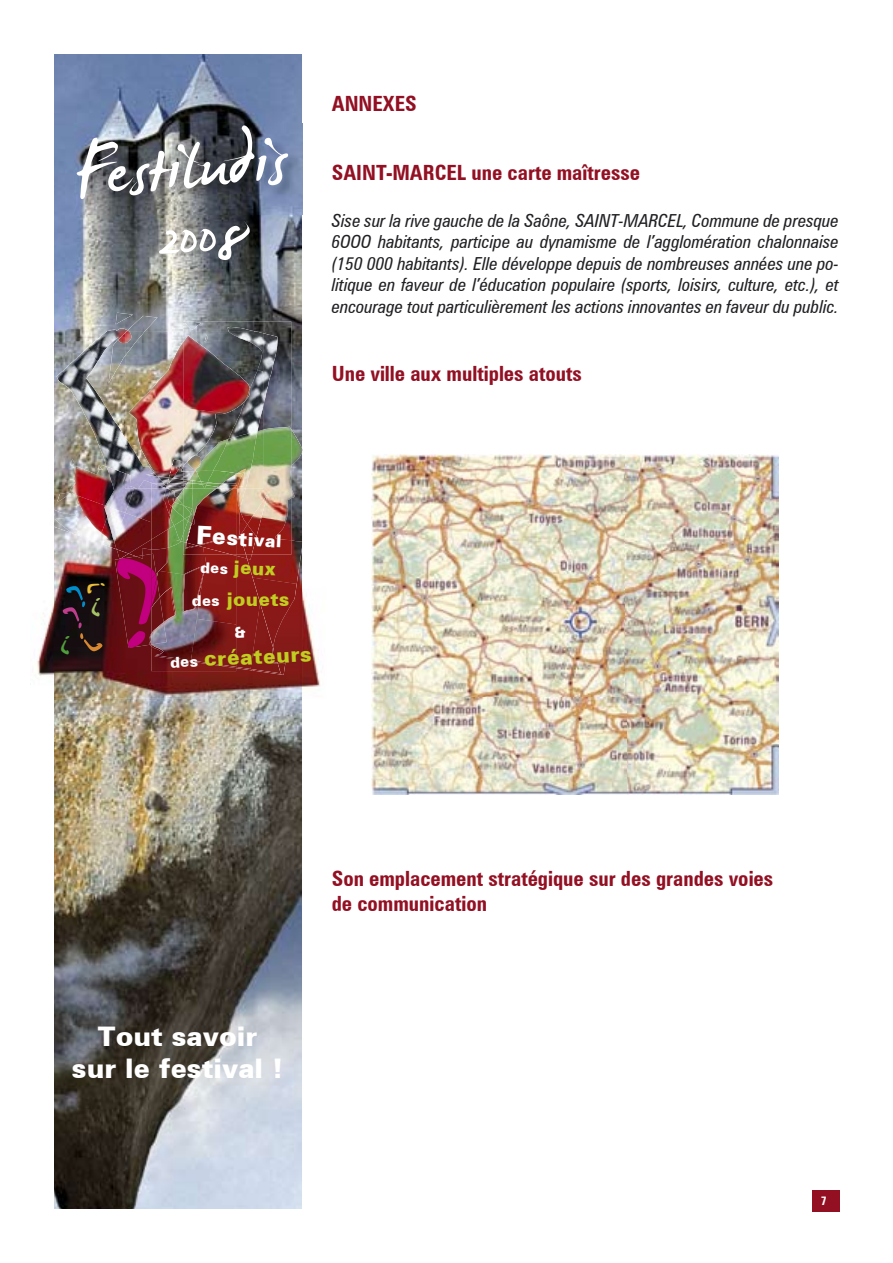
<style>
.page{position:relative;width:893px;height:1263px;background:#fff}
.page>*{position:absolute;margin:0;border:0;box-sizing:border-box;transform-origin:0 0}
.t1{font:112.65px "James Fajardo";color:#fff}
.t2{font:90px "James Fajardo";color:#fff}
.t3{font:900 27px/32.4px "Zurich BT";color:#fff;text-align:center}
.t4{font:700 condensed 21px/25.2px "Zurich BT";color:#931023}
.t5{font:900 21px "Zurich BT";color:#c1cd21}
.t6{font:900 18.75px "Zurich BT";letter-spacing:.025em;color:#c1cd21}
.t7{font:italic condensed 18px/21.6px "Zurich BT";color:#212125;text-align:justify}
.t8{font:900 17.55px "Zurich BT";color:#fff}
.t9{font:700 condensed 12px "Zurich BT";color:#fff}
.s1{font-size:25.65px}
.s2{font-size:22.95px}
.s3{font-size:21px}
.s4{font-size:20.25px}
.s5{font-size:18.15px}
.s6{font-size:15px;color:#fff}
</style>
<div class="page">
<div style="left:812px;top:1191px;width:28px;height:21px;background:#931023"></div>
<img style="left:372px;top:454px;width:406px;height:340px">
<img style="left:54px;top:54px;width:248px;height:1155px">
<img style="left:183px;top:321px;width:108px;height:109px">
<img style="left:56px;top:344px;width:69px;height:101px">
<img style="left:86px;top:328px;width:42px;height:61px">
<img style="left:30px;top:598px;width:24px;height:87px">
<img style="left:302px;top:586px;width:18px;height:104px">
<img style="left:54px;top:445px;width:61px;height:203px">
<img style="left:253px;top:584px;width:49px;height:115px">
<img style="left:54px;top:648px;width:199px;height:51px">
<svg style="left:70px;top:459px;width:4px;height:6px"></svg>
<img style="left:54px;top:490px;width:44px;height:53px">
<img style="left:61px;top:465px;width:38px;height:43px">
<img style="left:236px;top:496px;width:1px;height:29px">
<img style="left:291px;top:445px;width:11px;height:80px">
<img style="left:206px;top:525px;width:96px;height:59px">
<img style="left:238px;top:577px;width:59px;height:98px">
<img style="left:150px;top:610px;width:95px;height:58px">
<img style="left:263px;top:445px;width:28px;height:69px">
<img style="left:268px;top:514px;width:23px;height:41px">
<svg style="left:246px;top:555px;width:6px;height:4px"></svg>
<img style="left:237px;top:489px;width:31px;height:66px">
<img style="left:99px;top:445px;width:26px;height:114px">
<img style="left:104px;top:513px;width:9px;height:35px">
<img style="left:113px;top:513px;width:38px;height:41px">
<img style="left:104px;top:466px;width:21px;height:47px">
<img style="left:125px;top:489px;width:26px;height:35px">
<img style="left:125px;top:332px;width:80px;height:105px">
<img style="left:247px;top:374px;width:16px;height:56px">
<img style="left:205px;top:332px;width:58px;height:42px">
<img style="left:247px;top:430px;width:16px;height:15px">
<img style="left:247px;top:431px;width:11px;height:14px">
<svg style="left:125px;top:437px;width:4px;height:8px"></svg>
<img style="left:164px;top:480px;width:19px;height:4px">
<img style="left:255px;top:445px;width:8px;height:44px">
<img style="left:206px;top:445px;width:49px;height:44px">
<img style="left:125px;top:445px;width:39px;height:39px">
<img style="left:125px;top:473px;width:29px;height:16px">
<img style="left:109px;top:339px;width:16px;height:45px">
<img style="left:125px;top:338px;width:19px;height:18px">
<svg style="left:118px;top:332px;width:14px;height:11px"></svg>
<img style="left:129px;top:342px;width:54px;height:103px">
<img style="left:183px;top:338px;width:67px;height:78px">
<img style="left:183px;top:407px;width:64px;height:38px">
<svg style="left:245px;top:389px;width:5px;height:12px"></svg>
<img style="left:140px;top:445px;width:66px;height:35px">
<img style="left:169px;top:459px;width:14px;height:19px">
<img style="left:188px;top:455px;width:56px;height:31px">
<img style="left:189px;top:471px;width:4px;height:11px">
<img style="left:193px;top:471px;width:52px;height:16px">
<svg style="left:145px;top:472px;width:12px;height:4px"></svg>
<svg style="left:98px;top:465px;width:5px;height:5px"></svg>
<img style="left:169px;top:489px;width:14px;height:89px">
<img style="left:151px;top:489px;width:23px;height:50px">
<img style="left:163px;top:489px;width:3px;height:25px">
<img style="left:168px;top:517px;width:6px;height:12px">
<img style="left:177px;top:484px;width:6px;height:5px">
<svg style="left:183px;top:479px;width:6px;height:11px"></svg>
<img style="left:151px;top:484px;width:15px;height:5px">
<svg style="left:166px;top:478px;width:11px;height:39px"></svg>
<img style="left:184px;top:567px;width:20px;height:44px">
<img style="left:185px;top:566px;width:20px;height:42px">
<img style="left:169px;top:615px;width:6px;height:7px">
<img style="left:169px;top:587px;width:7px;height:28px">
<img style="left:151px;top:668px;width:85px;height:3px">
<img style="left:151px;top:644px;width:85px;height:24px">
<img style="left:186px;top:517px;width:11px;height:31px">
<img style="left:187px;top:489px;width:49px;height:56px">
<img style="left:197px;top:489px;width:20px;height:17px">
<img style="left:195px;top:484px;width:23px;height:5px">
<svg style="left:218px;top:484px;width:20px;height:12px"></svg>
<img style="left:74px;top:123px;width:229px;height:91px">
<svg style="left:115px;top:529px;width:54px;height:119px;background:#721e25"></svg>
<svg style="left:158px;top:228px;width:58px;height:26px;background:#979795"></svg>
<svg style="left:61px;top:578px;width:44px;height:76px;background:#140c0f"></svg>
<svg style="left:235px;top:626px;width:10px;height:12px"></svg>
<h1 class="t1" style="left:73px;top:117px;width:212px;rotate:-4deg">Festiludis</h1>
<h2 class="t2" style="left:216px;top:194px;width:37px">8</h2>
<p class="t4" style="left:332px;top:91px;width:86px">ANNEXES</p>
<p class="t4" style="left:332px;top:160px;width:310px">SAINT-MARCEL une carte maîtresse</p>
<p class="t7" style="left:332px;top:209px;width:509px">Sise sur la rive gauche de la Saône, SAINT-MARCEL, Commune de presque 6OOO habitants, participe au dynamisme de l’agglomération chalonnaise (150 000 habitants). Elle développe depuis de nombreuses années une po&shy;litique en faveur de l’éducation populaire (sports, loisirs, culture, etc.), et encourage tout particulièrement les actions innovantes en faveur du public.</p>
<p class="t4" style="left:332px;top:361px;width:252px">Une ville aux multiples atouts</p>
<p class="t8" style="left:197px;top:526px;width:87px;rotate:3deg"><span class="s1">F</span><span class="s2">e</span><span class="s3">s</span><span class="s4">t</span><span class="s5">i</span>val</p>
<p class="t6" style="left:201px;top:555px;width:77px;rotate:2deg"><span class="s6">des</span> jeux</p>
<p class="t6" style="left:192px;top:587px;width:99px"><span class="s6">des</span> jouets</p>
<p class="t5" style="left:169px;top:648px;width:143px;rotate:-3deg"><span class="s6">des</span> créateurs</p>
<h3 class="t3" style="left:72px;top:1019px;width:213px">Tout savoir<br>sur le festival !</h3>
<p class="t4" style="left:332px;top:865px;width:443px">Son emplacement stratégique sur des grandes voies de communication</p>
<p class="t9" style="left:821px;top:1193px;width:7px">7</p>
</div>
